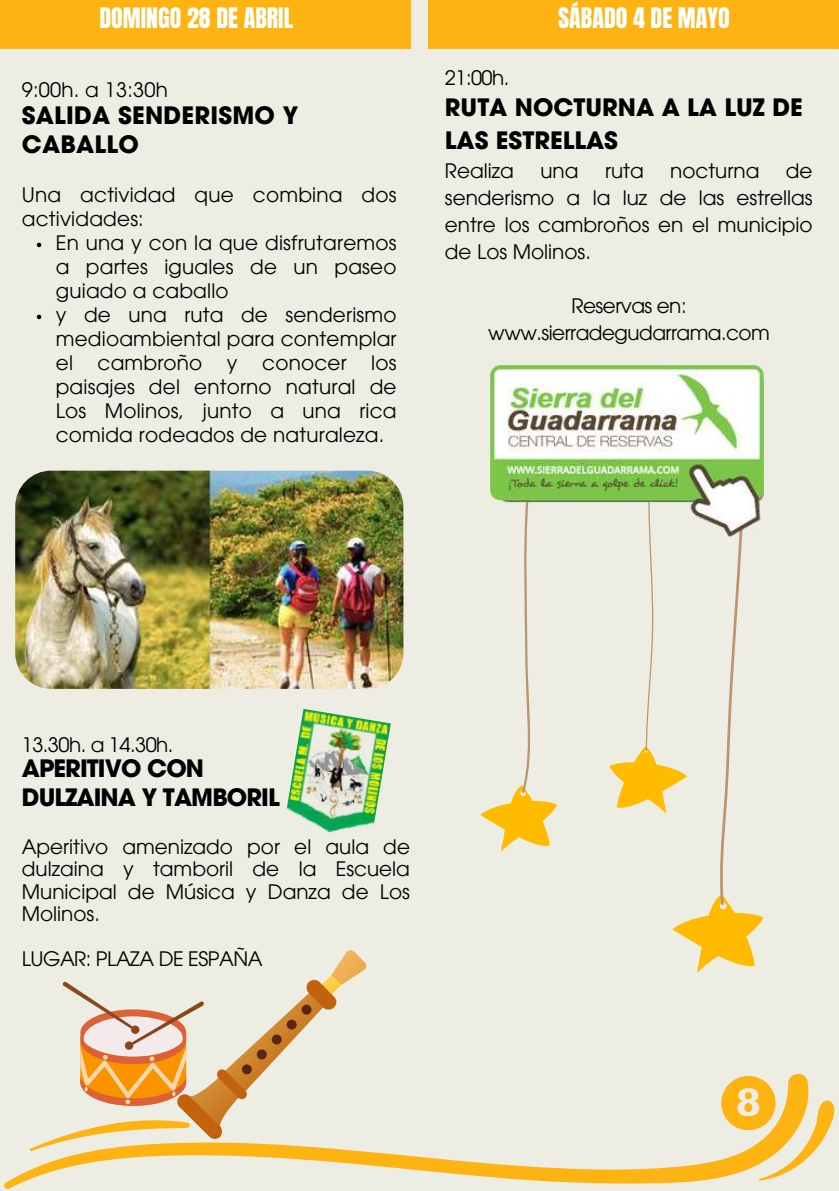
<style>
.page{position:relative;width:839px;height:1191px;background:#fff}
.page>*{position:absolute;margin:0;border:0;box-sizing:border-box;transform-origin:0 0}
.t1{font:700 24px/28.4px "ITC Avant Garde Pro";color:#000}
.t2{font:700 24px/28.4px "ITC Avant Garde Pro";letter-spacing:-.035em;color:#000}
.t3{font:24px "Anton";color:#fff}
.t4{font:20px/24px "ITC Avant Garde Pro";letter-spacing:.01em;color:#000;text-align:justify}
.t5{font:20px/27px "ITC Avant Garde Pro";letter-spacing:-.025em;color:#000;text-align:center}
</style>
<div class="page">
<div style="left:0;top:0;width:838px;height:1191px;background:#edede4"></div>
<svg style="left:4px;top:1073px;width:801px;height:116px"></svg>
<svg style="left:721px;top:1076px;width:114px;height:105px"></svg>
<svg style="left:29px;top:950px;width:338px;height:202px"></svg>
<svg style="left:480px;top:536px;width:77px;height:316px"></svg>
<svg style="left:609px;top:536px;width:154px;height:437px"></svg>
<img style="left:286px;top:709px;width:105px;height:124px">
<img style="left:15px;top:471px;width:388px;height:217px;border-radius:36px">
<div style="left:0;top:0;width:410px;height:49px;background:#fdb311"></div>
<div style="left:429px;top:0;width:409px;height:49px;background:#fdb311"></div>
<img style="left:490px;top:365px;width:273px;height:171px">
<svg style="left:37px;top:243px;width:4px;height:4px"></svg>
<svg style="left:37px;top:315px;width:4px;height:4px"></svg>
<p class="t3" style="left:99px;top:0;width:195px">DOMINGO 28 DE ABRIL</p>
<p class="t3" style="left:558px;top:0;width:173px">SÁBADO 4 DE MAYO</p>
<p class="t4" style="left:22px;top:80px;width:148px">9:00h. a 13:30h</p>
<p class="t1" style="left:22px;top:104px;width:278px">SALIDA SENDERISMO Y<br>CABALLO</p>
<p class="t4" style="left:22px;top:185px;width:376px">Una actividad que combina dos actividades:</p>
<p class="t4" style="left:56px;top:233px;width:342px;text-align:left">En una y con la que disfrutaremos a partes iguales de un paseo guiado a caballo<br>y de una ruta de senderismo medioambiental para contemplar el cambroño y conocer los paisajes del entorno natural de<br>Los Molinos, junto a una rica comida rodeados de naturaleza.</p>
<p class="t4" style="left:445px;top:68px;width:66px">21:00h.</p>
<p class="t1" style="left:445px;top:94px;width:359px;line-height:33px">RUTA NOCTURNA A LA LUZ DE<br>LAS ESTRELLAS</p>
<p class="t4" style="left:445px;top:161px;width:70px">Realiza</p>
<p class="t4" style="left:540px;top:161px;width:40px">una</p>
<p class="t4" style="left:605px;top:161px;width:40px">ruta</p>
<p class="t4" style="left:670px;top:161px;width:91px">nocturna</p>
<p class="t4" style="left:445px;top:159px;width:369px;line-height:27px;text-indent:341px">de senderismo a la luz de las estrellas entre los cambroños en el municipio de Los Molinos.</p>
<p class="t5" style="left:488px;top:294px;width:283px">Reservas en: www.sierradegudarrama.com</p>
<p class="t5" style="left:22px;top:734px;width:153px">13.30h. a 14.30h.</p>
<p class="t2" style="left:22px;top:758px;width:259px">APERITIVO CON<br>DULZAINA Y TAMBORIL</p>
<p class="t4" style="left:22px;top:838px;width:389px;line-height:22.4px">Aperitivo amenizado por el aula de dulzaina y tamboril de la Escuela Municipal de Música y Danza de Los Molinos.</p>
<p class="t5" style="left:22px;top:948px;width:242px">LUGAR: PLAZA DE ESPAÑA</p>
</div>
